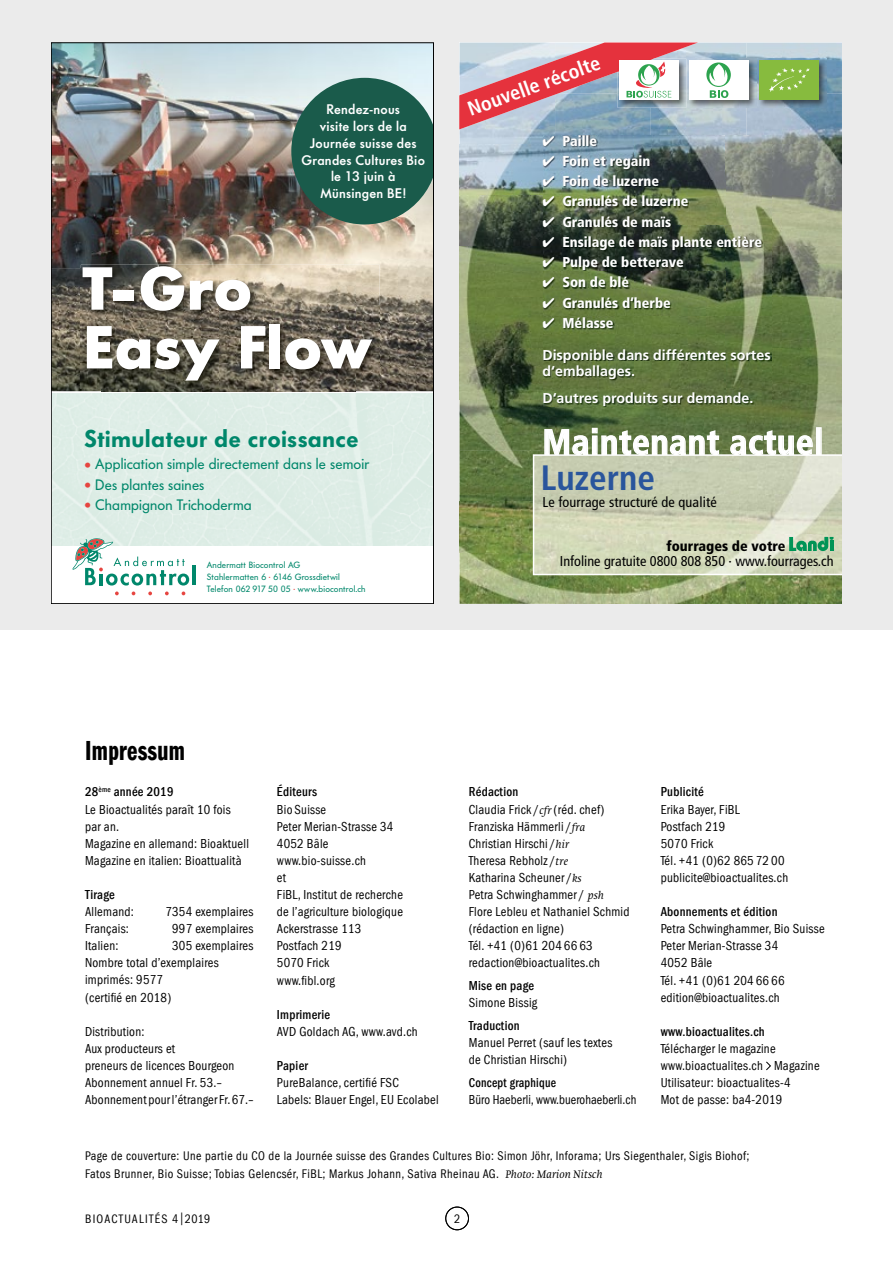
<style>
.page{position:relative;width:893px;height:1263px;background:#fff}
.page>*{position:absolute;margin:0;border:0;box-sizing:border-box;transform-origin:0 0}
.t1{font:700 60px/58.8px "Futura Serie BQ";letter-spacing:.005em;color:#fff}
.t2{font:700 condensed 35.25px "Frutiger";letter-spacing:.02em;color:#fff}
.t3{font:700 condensed 35.25px "Frutiger";color:#29559c}
.t4{font:28.35px "Franklin Gothic LT Com Dm Cm";letter-spacing:.01em;color:#000;scale:.95 1}
.t5{font:600 24px "Futura Serie BQ";letter-spacing:.015em;color:#00876b}
.t6{font:700 condensed 20.25px "Frutiger";color:#fff}
.t7{font:15px "Futura Serie BQ";letter-spacing:.01em;color:#00876b}
.t8{font:900 condensed 14.25px "Frutiger";color:#fff}
.t9{font:condensed 14.25px "Frutiger";color:#000}
.t10{font:700 14.25px/16.2px "Frutiger";color:#fff}
.t11{font:900 condensed 14.25px "Frutiger";color:#000}
.t12{font:500 13.8px/16.8px "Futura Serie BQ";letter-spacing:.02em;color:#fff;text-align:center}
.t13{font:condensed 13.35px/17.1px "Franklin Gothic LT Com";letter-spacing:.02em;color:#000;scale:.95 1}
.t14{font:condensed 13.35px/17.1px "Franklin Gothic LT Com";letter-spacing:.02em;color:#000;scale:.94 1}
.t15{font:500 condensed 13.35px "Franklin Gothic LT Com";letter-spacing:.02em;color:#000;scale:.95 1}
.t16{font:condensed 13.35px "Franklin Gothic LT Com";letter-spacing:.02em;color:#000;scale:.92 1}
.t17{font:500 condensed 13.35px "Franklin Gothic LT Com";letter-spacing:.02em;color:#000;scale:.9 1}
.t18{font:condensed 12.9px/17.7px "Franklin Gothic LT Com";letter-spacing:.035em;color:#000;scale:.94 1}
.t19{font:condensed 12.6px "Franklin Gothic LT Com";letter-spacing:.11em;color:#000;scale:.95 1}
.t20{font:9px/12px "Futura Serie BQ";letter-spacing:.02em;color:#00876b}
.s1{font-size:19.5px;color:#e64540}
.s2{color:#e64540}
.s3{font-weight:500}
.s4{font-family:"Brioni Pro";font-weight:300;font-style:italic;font-stretch:normal;font-size:11.4px}
</style>
<div class="page">
<div style="left:445px;top:1207px;width:24px;height:23px;border:1px solid #000;border-radius:50%"></div>
<div style="left:0;top:0;width:893px;height:629px;background:#ebebeb"></div>
<img style="left:459px;top:553px;width:96px;height:51px">
<img style="left:698px;top:43px;width:144px;height:50px">
<img style="left:459px;top:129px;width:96px;height:15px">
<img style="left:555px;top:108px;width:191px;height:28px">
<img style="left:746px;top:93px;width:96px;height:51px">
<img style="left:459px;top:144px;width:85px;height:256px">
<img style="left:771px;top:144px;width:71px;height:256px">
<img style="left:459px;top:400px;width:96px;height:102px">
<img style="left:555px;top:407px;width:191px;height:17px">
<img style="left:746px;top:400px;width:96px;height:24px">
<img style="left:459px;top:502px;width:73px;height:51px">
<img style="left:555px;top:576px;width:287px;height:28px">
<svg style="left:532px;top:424px;width:310px;height:152px;background:#bec7a9"></svg>
<img style="left:544px;top:136px;width:227px;height:271px">
<img style="left:698px;top:59px;width:128px;height:49px">
<div style="left:759px;top:60px;width:59px;height:40px;background:#87bb3e"></div>
<svg style="left:769px;top:68px;width:41px;height:24px"></svg>
<svg style="left:459px;top:43px;width:239px;height:86px;background:#c499a3"></svg>
<div style="left:689px;top:60px;width:59px;height:40px;background:#fff"></div>
<svg style="left:706px;top:63px;width:25px;height:24px"></svg>
<svg style="left:708px;top:64px;width:22px;height:34px"></svg>
<div style="left:51px;top:43px;width:383px;height:561px;background:#fff"></div>
<img style="left:53px;top:45px;width:379px;height:346px">
<img style="left:53px;top:269px;width:48px;height:122px">
<img style="left:101px;top:388px;width:255px;height:3px">
<div style="left:53px;top:393px;width:379px;height:153px;background:#deede6"></div>
<img style="left:81px;top:265px;width:298px;height:41px">
<img style="left:356px;top:306px;width:23px;height:82px">
<img style="left:81px;top:269px;width:275px;height:119px">
<hr style="left:192px;top:566px;width:4px;height:19px;background:#00876b">
<svg style="left:72px;top:538px;width:117px;height:47px"></svg>
<svg style="left:115px;top:591px;width:4px;height:4px"></svg>
<svg style="left:132px;top:591px;width:3px;height:4px"></svg>
<svg style="left:148px;top:591px;width:4px;height:4px"></svg>
<svg style="left:165px;top:591px;width:4px;height:4px"></svg>
<svg style="left:182px;top:591px;width:3px;height:4px"></svg>
<svg style="left:291px;top:78px;width:141px;height:146px;background:#386c5e"></svg>
<svg style="left:766px;top:1061px;width:5px;height:10px"></svg>
<p class="t12" style="left:302px;top:101px;width:125px">Rendez-nous<br>visite lors de la<br>Journée suisse des<br>Grandes Cultures Bio le 13 juin à<br>Münsingen BE!</p>
<h1 class="t1" style="left:83px;top:259px;width:291px">T-Gro<br>Easy Flow</h1>
<h3 class="t5" style="left:85px;top:425px;width:276px">Stimulateur de croissance</h3>
<p class="t7" style="left:85px;top:455px;width:286px"><span class="s1">•</span> Application simple directement dans le semoir</p>
<p class="t7" style="left:85px;top:476px;width:121px"><span class="s1">•</span> Des plantes saines</p>
<p class="t7" style="left:85px;top:496px;width:169px"><span class="s1">•</span> Champignon Trichoderma</p>
<p class="t20" style="left:207px;top:559px;width:160px">Andermatt Biocontrol AG<br>Stahlermatten 6 <span class="s2">·</span> 6146 Grossdietwil<br>Telefon 062 917 50 05 <span class="s2">·</span> www.biocontrol.ch</p>
<h3 class="t6" style="left:464px;top:98px;width:141px;rotate:-20deg">Nouvelle récolte</h3>
<p class="t8" style="left:542px;top:132px;width:56px">✔ Paille</p>
<p class="t8" style="left:542px;top:152px;width:110px">✔ Foin et regain</p>
<p class="t8" style="left:542px;top:173px;width:118px">✔ Foin de luzerne</p>
<p class="t8" style="left:542px;top:193px;width:147px">✔ Granulés de luzerne</p>
<p class="t8" style="left:542px;top:213px;width:130px">✔ Granulés de maïs</p>
<p class="t8" style="left:542px;top:233px;width:221px">✔ Ensilage de maïs plante entière</p>
<p class="t8" style="left:542px;top:254px;width:143px">✔ Pulpe de betterave</p>
<p class="t8" style="left:542px;top:274px;width:88px">✔ Son de blé</p>
<p class="t8" style="left:542px;top:294px;width:130px">✔ Granulés d‘herbe</p>
<p class="t8" style="left:542px;top:314px;width:73px">✔ Mélasse</p>
<p class="t10" style="left:542px;top:347px;width:230px">Disponible dans différentes sortes d‘emballages.</p>
<p class="t10" style="left:542px;top:390px;width:212px">D‘autres produits sur demande.</p>
<h2 class="t2" style="left:542px;top:421px;width:283px">Maintenant actuel</h2>
<h2 class="t3" style="left:541px;top:456px;width:116px">Luzerne</h2>
<p class="t9" style="left:542px;top:494px;width:176px">Le fourrage structuré de qualité</p>
<p class="t11" style="left:666px;top:537px;width:121px">fourrages de votre</p>
<p class="t9" style="left:560px;top:552px;width:275px">Infoline gratuite 0800 808 850 · www.fourrages.ch</p>
<h3 class="t4" style="left:85px;top:735px;width:106px">Impressum</h3>
<p class="t13" style="left:85px;top:783px;width:174px"><span class="s3">28</span><sup>ème</sup> <span class="s3">année 2019<br></span>Le Bioactualités paraît 10 fois par an.<br>Magazine en allemand: Bioaktuell<br>Magazine en italien: Bioattualità</p>
<p class="t15" style="left:85px;top:887px;width:33px">Tirage</p>
<p class="t13" style="left:85px;top:903px;width:53px">Allemand:</p>
<p class="t13" style="left:165px;top:903px;width:94px">7354 exemplaires</p>
<p class="t13" style="left:85px;top:920px;width:48px">Français:</p>
<p class="t13" style="left:172px;top:920px;width:87px">997 exemplaires</p>
<p class="t13" style="left:85px;top:937px;width:37px">Italien:</p>
<p class="t13" style="left:85px;top:937px;width:179px;text-indent:87px">305 exemplaires<br>Nombre total d’exemplaires imprimés: 9577<br>(certifié en 2018)</p>
<p class="t13" style="left:85px;top:1023px;width:179px">Distribution:<br>Aux producteurs et<br>preneurs de licences Bourgeon<br>Abonnement annuel Fr. 53.–<br>Abonnement pour l’étranger Fr. 67.–</p>
<p class="t15" style="left:277px;top:784px;width:44px">Éditeurs</p>
<p class="t14" style="left:277px;top:801px;width:136px">Bio Suisse<br>Peter Merian-Strasse 34<br>4052 Bâle www.bio-suisse.ch<br>et<br>FiBL, Institut de recherche de l’agriculture biologique<br>Ackerstrasse 113<br>Postfach 219<br>5070 Frick<br>www.fibl.org</p>
<p class="t15" style="left:277px;top:1007px;width:57px">Imprimerie</p>
<p class="t13" style="left:277px;top:1023px;width:150px">AVD Goldach AG, www.avd.ch</p>
<p class="t15" style="left:277px;top:1058px;width:34px">Papier</p>
<p class="t13" style="left:277px;top:1074px;width:172px">PureBalance, certifié FSC<br>Labels: Blauer Engel, EU Ecolabel</p>
<p class="t13" style="left:469px;top:783px;width:171px"><span class="s3">Rédaction<br></span>Claudia Frick /<span class="s4">cfr</span> (réd. chef)<br>Franziska Hämmerli /<span class="s4">fra<br></span>Christian Hirschi /<span class="s4">hir<br></span>Theresa Rebholz /<span class="s4">tre<br></span>Katharina Scheuner /<span class="s4">ks<br></span>Petra Schwinghammer / <span class="s4">psh<br></span>Flore Lebleu et Nathaniel Schmid (rédaction en ligne)<br>Tél. +41 (0)61 204 66 63 redaction@bioactualites.ch</p>
<p class="t15" style="left:469px;top:978px;width:70px">Mise en page</p>
<p class="t13" style="left:469px;top:994px;width:74px">Simone Bissig</p>
<p class="t15" style="left:469px;top:1018px;width:55px">Traduction</p>
<p class="t13" style="left:469px;top:1034px;width:153px">Manuel Perret (sauf les textes de Christian Hirschi)</p>
<p class="t17" style="left:469px;top:1075px;width:99px">Concept graphique</p>
<p class="t16" style="left:469px;top:1092px;width:184px">Büro Haeberli, www.buerohaeberli.ch</p>
<p class="t15" style="left:661px;top:784px;width:47px">Publicité</p>
<p class="t13" style="left:661px;top:801px;width:136px">Erika Bayer, FiBL<br>Postfach 219<br>5070 Frick<br>Tél. +41 (0)62 865 72 00 publicite@bioactualites.ch</p>
<p class="t15" style="left:661px;top:904px;width:125px">Abonnements et édition</p>
<p class="t13" style="left:661px;top:920px;width:174px">Petra Schwinghammer, Bio Suisse<br>Peter Merian-Strasse 34<br>4052 Bâle<br>Tél. +41 (0)61 204 66 66 edition@bioactualites.ch</p>
<p class="t15" style="left:661px;top:1024px;width:111px">www.bioactualites.ch</p>
<p class="t13" style="left:661px;top:1040px;width:169px">Télécharger le magazine www.bioactualites.ch Magazine<br>Utilisateur: bioactualites-4<br>Mot de passe: ba4-2019</p>
<p class="t18" style="left:85px;top:1147px;width:708px">Page de couverture: Une partie du CO de la Journée suisse des Grandes Cultures Bio: Simon Jöhr, Inforama; Urs Siegenthaler, Sigis Biohof;<br>Fatos Brunner, Bio Suisse; Tobias Gelencsér, FiBL; Markus Johann, Sativa Rheinau AG. <span class="s4">Photo: Marion Nitsch</span></p>
<p class="t19" style="left:85px;top:1212px;width:133px">BIOACTUALITÉS 4|2019</p>
<p class="t19" style="left:454px;top:1211px;width:8px">2</p>
</div>
